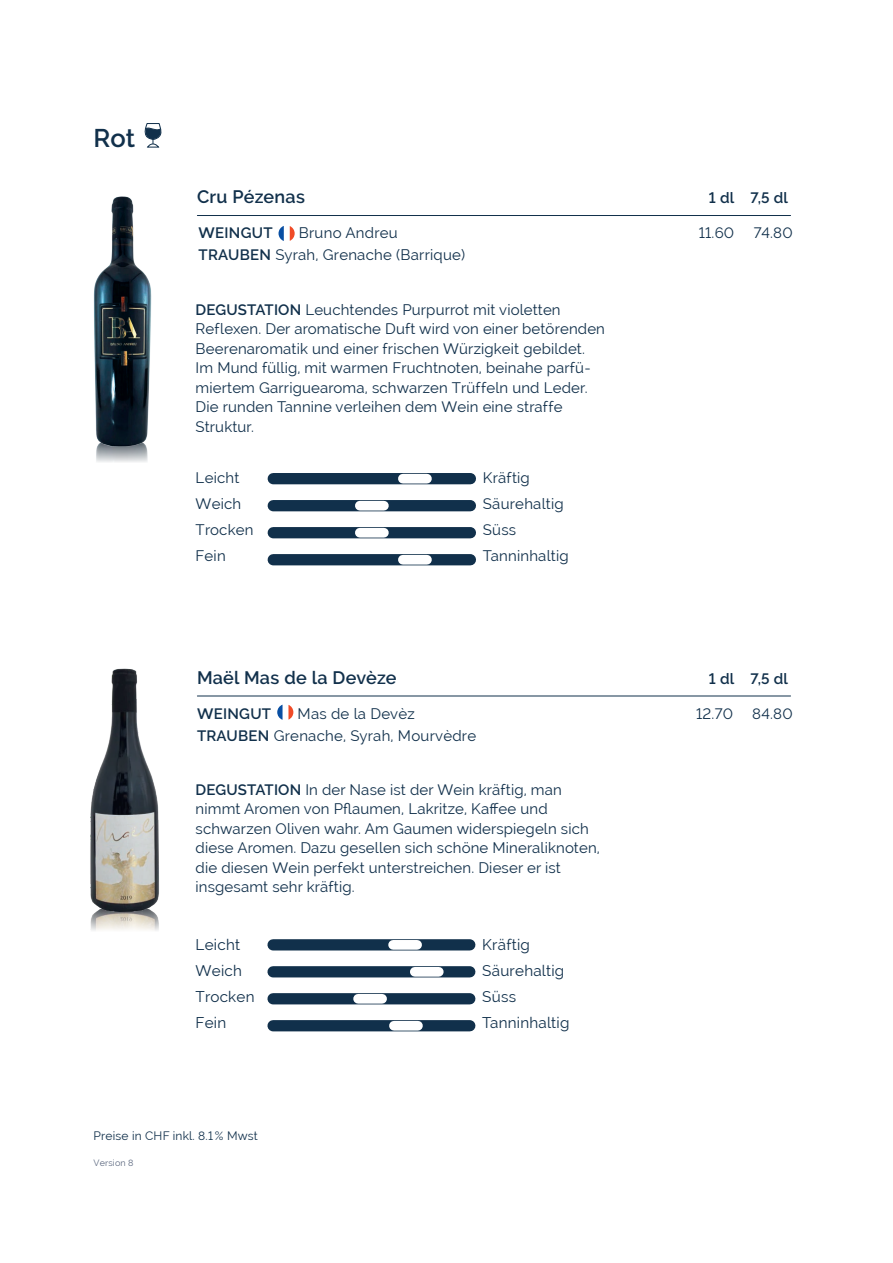
<style>
.page{position:relative;width:893px;height:1263px;background:#fff}
.page>*{position:absolute;margin:0;border:0;box-sizing:border-box;transform-origin:0 0}
.t1{font:600 25.5px "Raleway";color:#11304b}
.t2{font:600 18px "Raleway";letter-spacing:.015em;color:#11304b}
.t3{font:15.3px "Raleway";letter-spacing:.015em;color:#11304b}
.t4{font:15px/19.5px "Raleway";letter-spacing:.01em;color:#11304b}
.t5{font:600 15px "Raleway";letter-spacing:.02em;color:#11304b}
.t6{font:12px "Raleway";letter-spacing:.015em;color:#11304b}
.t7{font:9px "Raleway";letter-spacing:.015em;color:#5d6980}
.s1{font-weight:600}
</style>
<div class="page">
<img style="left:90px;top:912px;width:69px;height:19px">
<img style="left:90px;top:693px;width:158px;height:219px">
<div style="left:273px;top:473px;width:197px;height:11px;background:#11304b"></div>
<div style="left:403px;top:474px;width:24px;height:9px;background:#fff"></div>
<div style="left:273px;top:500px;width:197px;height:11px;background:#11304b"></div>
<div style="left:273px;top:527px;width:197px;height:11px;background:#11304b"></div>
<div style="left:360px;top:528px;width:24px;height:10px;background:#fff"></div>
<div style="left:273px;top:554px;width:197px;height:11px;background:#11304b"></div>
<div style="left:360px;top:501px;width:24px;height:9px;background:#fff"></div>
<div style="left:403px;top:555px;width:24px;height:10px;background:#fff"></div>
<div style="left:273px;top:939px;width:197px;height:11px;background:#11304b"></div>
<div style="left:393px;top:940px;width:24px;height:10px;background:#fff"></div>
<div style="left:273px;top:966px;width:197px;height:11px;background:#11304b"></div>
<div style="left:273px;top:993px;width:197px;height:11px;background:#11304b"></div>
<div style="left:358px;top:994px;width:24px;height:10px;background:#fff"></div>
<div style="left:273px;top:1020px;width:197px;height:11px;background:#11304b"></div>
<div style="left:415px;top:967px;width:24px;height:10px;background:#fff"></div>
<div style="left:394px;top:1021px;width:24px;height:9px;background:#fff"></div>
<img style="left:96px;top:450px;width:52px;height:243px">
<img style="left:93px;top:196px;width:59px;height:254px">
<svg style="left:144px;top:123px;width:18px;height:25px"></svg>
<svg style="left:279px;top:225px;width:16px;height:16px"></svg>
<svg style="left:279px;top:226px;width:5px;height:15px"></svg>
<svg style="left:290px;top:226px;width:5px;height:15px"></svg>
<svg style="left:277px;top:705px;width:16px;height:15px"></svg>
<hr style="left:197px;top:215px;width:594px;height:1px;background:#11304b">
<hr style="left:197px;top:696px;width:594px;height:1px;background:#11304b">
<h1 class="t1" style="left:94px;top:124px;width:43px">Rot</h1>
<p class="t2" style="left:197px;top:186px;width:109px">Cru Pézenas</p>
<p class="t5" style="left:709px;top:189px;width:81px">1 dl 7,5 dl</p>
<p class="t5" style="left:199px;top:224px;width:76px">WEINGUT</p>
<p class="t4" style="left:299px;top:223px;width:100px">Bruno Andreu</p>
<p class="t4" style="left:699px;top:223px;width:37px">11.60</p>
<p class="t4" style="left:754px;top:223px;width:40px">74.80</p>
<p class="t4" style="left:199px;top:245px;width:268px"><span class="s1">TRAUBEN</span> Syrah, Grenache (Barrique)</p>
<p class="t4" style="left:196px;top:299px;width:411px"><span class="s1">DEGUSTATION</span> Leuchtendes Purpurrot mit violetten Reflexen. Der aromatische Duft wird von einer betörenden Beerenaromatik und einer frischen Würzigkeit gebildet.<br>Im Mund füllig, mit warmen Fruchtnoten, beinahe parfü&shy;miertem Garriguearoma, schwarzen Trüffeln und Leder.<br>Die runden Tannine verleihen dem Wein eine straffe Struktur.</p>
<p class="t4" style="left:196px;top:468px;width:45px">Leicht</p>
<p class="t4" style="left:483px;top:468px;width:49px">Kräftig</p>
<p class="t4" style="left:196px;top:494px;width:47px">Weich</p>
<p class="t4" style="left:483px;top:494px;width:82px">Säurehaltig</p>
<p class="t4" style="left:196px;top:520px;width:60px">Trocken</p>
<p class="t4" style="left:483px;top:520px;width:35px">Süss</p>
<p class="t4" style="left:196px;top:546px;width:32px">Fein</p>
<p class="t4" style="left:483px;top:546px;width:87px">Tanninhaltig</p>
<p class="t2" style="left:197px;top:667px;width:201px">Maël Mas de la Devèze</p>
<p class="t5" style="left:709px;top:670px;width:81px">1 dl 7,5 dl</p>
<p class="t5" style="left:197px;top:705px;width:76px">WEINGUT</p>
<p class="t4" style="left:298px;top:703px;width:119px">Mas de la Devèz</p>
<p class="t4" style="left:696px;top:703px;width:38px">12.70</p>
<p class="t4" style="left:752px;top:703px;width:42px">84.80</p>
<p class="t4" style="left:197px;top:726px;width:281px"><span class="s1">TRAUBEN</span> Grenache, Syrah, Mourvèdre</p>
<p class="t4" style="left:196px;top:779px;width:406px"><span class="s1">DEGUSTATION</span> In der Nase ist der Wein kräftig, man nimmt Aromen von Pflaumen, Lakritze, Kaffee und schwarzen Oliven wahr. Am Gaumen widerspiegeln sich diese Aromen. Dazu gesellen sich schöne Mineraliknoten, die diesen Wein perfekt unterstreichen. Dieser er ist insgesamt sehr kräftig.</p>
<p class="t3" style="left:196px;top:935px;width:46px">Leicht</p>
<p class="t3" style="left:482px;top:935px;width:49px">Kräftig</p>
<p class="t3" style="left:196px;top:962px;width:48px">Weich</p>
<p class="t3" style="left:482px;top:962px;width:84px">Säurehaltig</p>
<p class="t3" style="left:196px;top:988px;width:60px">Trocken</p>
<p class="t3" style="left:482px;top:988px;width:35px">Süss</p>
<p class="t3" style="left:196px;top:1014px;width:32px">Fein</p>
<p class="t3" style="left:482px;top:1014px;width:89px">Tanninhaltig</p>
<p class="t6" style="left:94px;top:1128px;width:166px">Preise in CHF inkl. 8.1 % Mwst</p>
<p class="t7" style="left:94px;top:1158px;width:42px">Version 8</p>
</div>
